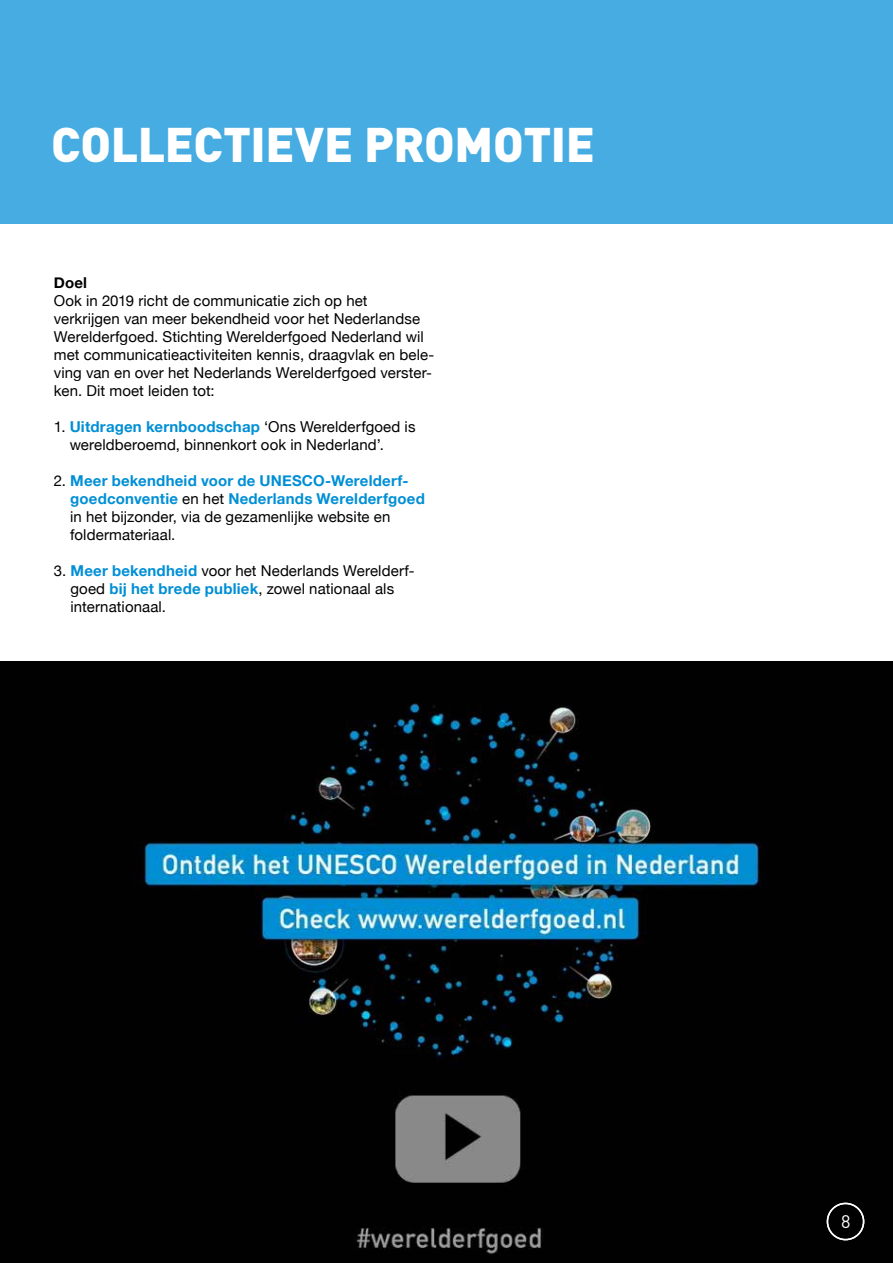
<style>
.page{position:relative;width:893px;height:1263px;background:#fff}
.page>*{position:absolute;margin:0;border:0;box-sizing:border-box;transform-origin:0 0}
.t1{font:900 48px "DIN";letter-spacing:-.01em;color:#fff}
.t2{font:18px "DIN";color:#fff}
.t3{font:15px/18px "Helvetica Neue";letter-spacing:.005em;color:#000}
.t4{font:700 15px/18px "Helvetica Neue";letter-spacing:.015em;color:#008fd5}
.t5{font:700 15px "Helvetica Neue";color:#000}
.s1{font-weight:700;color:#008fd5}
.s2{font-weight:400;color:#000}
</style>
<div class="page">
<img style="left:0;top:661px;width:893px;height:602px">
<div style="left:0;top:0;width:893px;height:224px;background:#46ace1"></div>
<div style="left:827px;top:1203px;width:37px;height:37px;border:2px solid #fff;border-radius:50%"></div>
<h1 class="t1" style="left:51px;top:113px;width:545px">COLLECTIEVE PROMOTIE</h1>
<p class="t5" style="left:54px;top:271px;width:35px">Doel</p>
<p class="t3" style="left:54px;top:293px;width:382px">Ook in 2019 richt de communicatie zich op het verkrijgen van meer bekendheid voor het Nederlandse Werelderfgoed. Stichting Werelderfgoed Nederland wil met communicatieactiviteiten kennis, draagvlak en bele&shy;ving van en over het Nederlands Werelderfgoed verster&shy;ken. Dit moet leiden tot:</p>
<p class="t3" style="left:70px;top:419px;width:347px;text-indent:-16px">1. <span class="s1">Uitdragen kernboodschap</span> ‘Ons Werelderfgoed is wereldberoemd, binnenkort ook in Nederland’.</p>
<p class="t4" style="left:70px;top:472px;width:356px;text-indent:-16px"><span class="s2">2.</span> Meer bekendheid voor de UNESCO-Werelderf&shy;goedconventie <span class="s2">en het</span> Nederlands Werelderfgoed <span class="s2">in het bijzonder, via de gezamenlijke website en foldermateriaal.</span></p>
<p class="t3" style="left:71px;top:563px;width:346px;text-indent:-17px">3. <span class="s1">Meer bekendheid</span> voor het Nederlands Werelderf&shy;goed <span class="s1">bij het brede publiek</span>, zowel nationaal als internationaal.</p>
<p class="t2" style="left:841px;top:1210px;width:11px">8</p>
</div>
